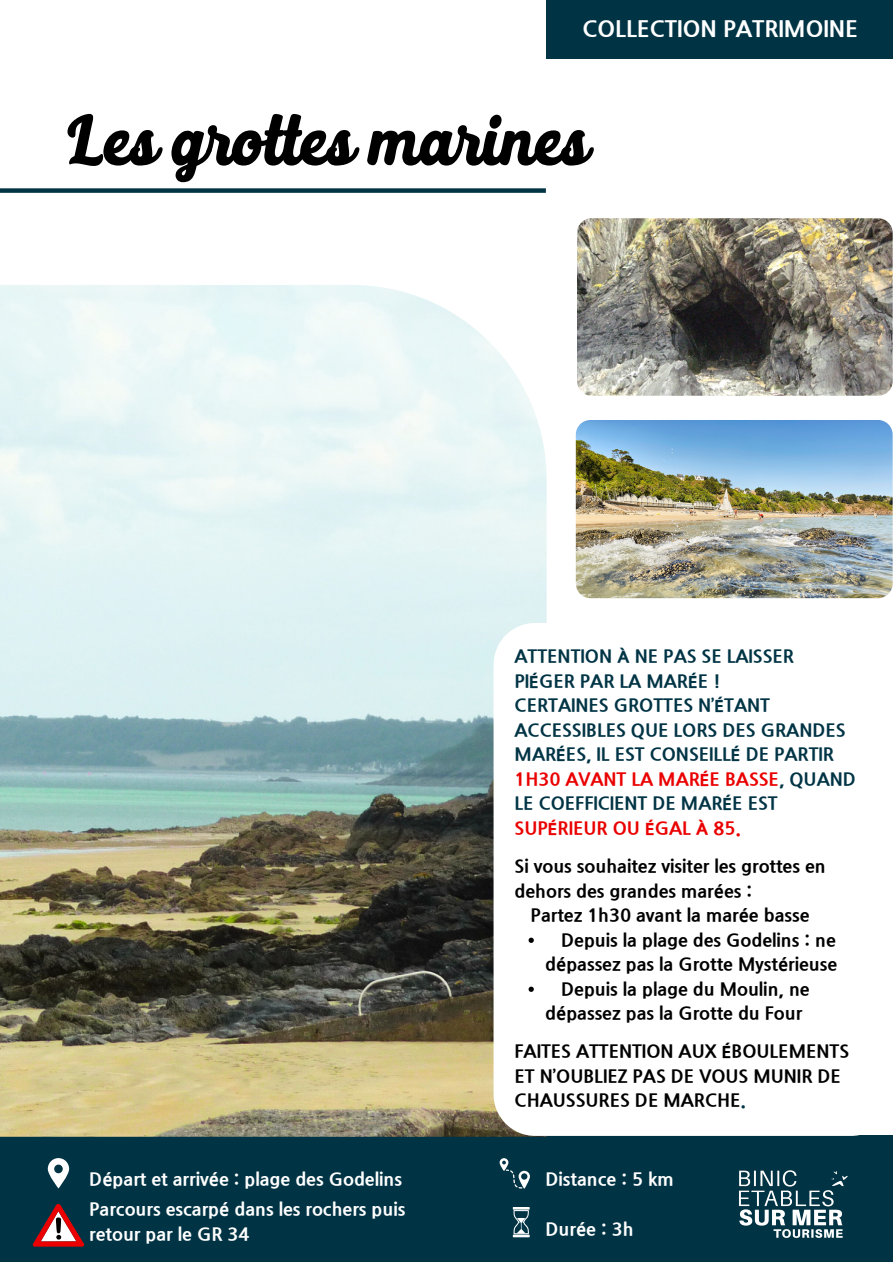
<style>
.page{position:relative;width:893px;height:1264px;background:#fff}
.page>*{position:absolute;margin:0;border:0;box-sizing:border-box;transform-origin:0 0}
.t1{font:68.25px "Selphia";color:#000}
.t2{font:800 22.5px "Nanum Gothic";color:#fff}
.t3{font:800 18px/24.5px "Nanum Gothic";color:#000}
.t4{font:800 18px/24.5px "Nanum Gothic";color:#003445}
.t5{font:800 18px/24.8px "Nanum Gothic";color:#fff}
.t6{font:800 18px "Nanum Gothic";color:#ea0000}
.s1{color:#ea0000}
.s2{color:#003445}
</style>
<div class="page">
<div style="left:0;top:1135px;width:892px;height:126px;background:#003445"></div>
<div style="left:0;top:188px;width:546px;height:5px;background:#003445"></div>
<svg style="left:48px;top:1158px;width:21px;height:30px"></svg>
<svg style="left:499px;top:1158px;width:31px;height:30px"></svg>
<svg style="left:513px;top:1207px;width:16px;height:30px"></svg>
<img style="left:0;top:285px;width:546px;height:851px">
<img style="left:575px;top:420px;width:317px;height:178px;border-radius:15px">
<img style="left:577px;top:218px;width:315px;height:178px;border-radius:15px">
<svg style="left:493px;top:623px;width:53px;height:512px"></svg>
<div style="left:546px;top:0;width:346px;height:58px;background:#003445"></div>
<img style="left:739px;top:1170px;width:109px;height:68px">
<svg style="left:33px;top:1204px;width:51px;height:42px"></svg>
<svg style="left:528px;top:937px;width:5px;height:5px"></svg>
<svg style="left:528px;top:986px;width:5px;height:5px"></svg>
<p class="t2" style="left:582px;top:16px;width:277px">COLLECTION PATRIMOINE</p>
<h1 class="t1" style="left:66px;top:97px;width:523px">Les grottes marines</h1>
<p class="t4" style="left:514px;top:643px;width:343px">ATTENTION À NE PAS SE LAISSER<br>PIÉGER PAR LA MARÉE !<br>CERTAINES GROTTES N’ÉTANT<br>ACCESSIBLES QUE LORS DES GRANDES<br>MARÉES, IL EST CONSEILLÉ DE PARTIR<br><span class="s1">1H30 AVANT LA MARÉE BASSE</span>, QUAND<br>LE COEFFICIENT DE MARÉE EST</p>
<p class="t6" style="left:514px;top:817px;width:228px">SUPÉRIEUR OU ÉGAL À 85.</p>
<p class="t3" style="left:514px;top:853px;width:313px">Si vous souhaitez visiter les grottes en dehors des grandes marées :</p>
<p class="t3" style="left:530px;top:902px;width:280px">Partez 1h30 avant la marée basse</p>
<p class="t3" style="left:561px;top:927px;width:276px">Depuis la plage des Godelins : ne</p>
<p class="t3" style="left:545px;top:951px;width:293px">dépassez pas la Grotte Mystérieuse</p>
<p class="t3" style="left:561px;top:976px;width:250px">Depuis la plage du Moulin, ne</p>
<p class="t3" style="left:545px;top:1000px;width:258px">dépassez pas la Grotte du Four</p>
<p class="t3" style="left:514px;top:1039px;width:336px">FAITES ATTENTION AUX ÉBOULEMENTS<br>ET N’OUBLIEZ PAS DE VOUS MUNIR DE<br>CHAUSSURES DE MARCHE<span class="s2">.</span></p>
<p class="t5" style="left:89px;top:1166px;width:314px">Départ et arrivée : plage des Godelins</p>
<p class="t5" style="left:545px;top:1166px;width:130px">Distance : 5 km</p>
<p class="t5" style="left:545px;top:1216px;width:90px">Durée : 3h</p>
<p class="t5" style="left:89px;top:1196px;width:317px">Parcours escarpé dans les rochers puis retour par le GR 34</p>
</div>
